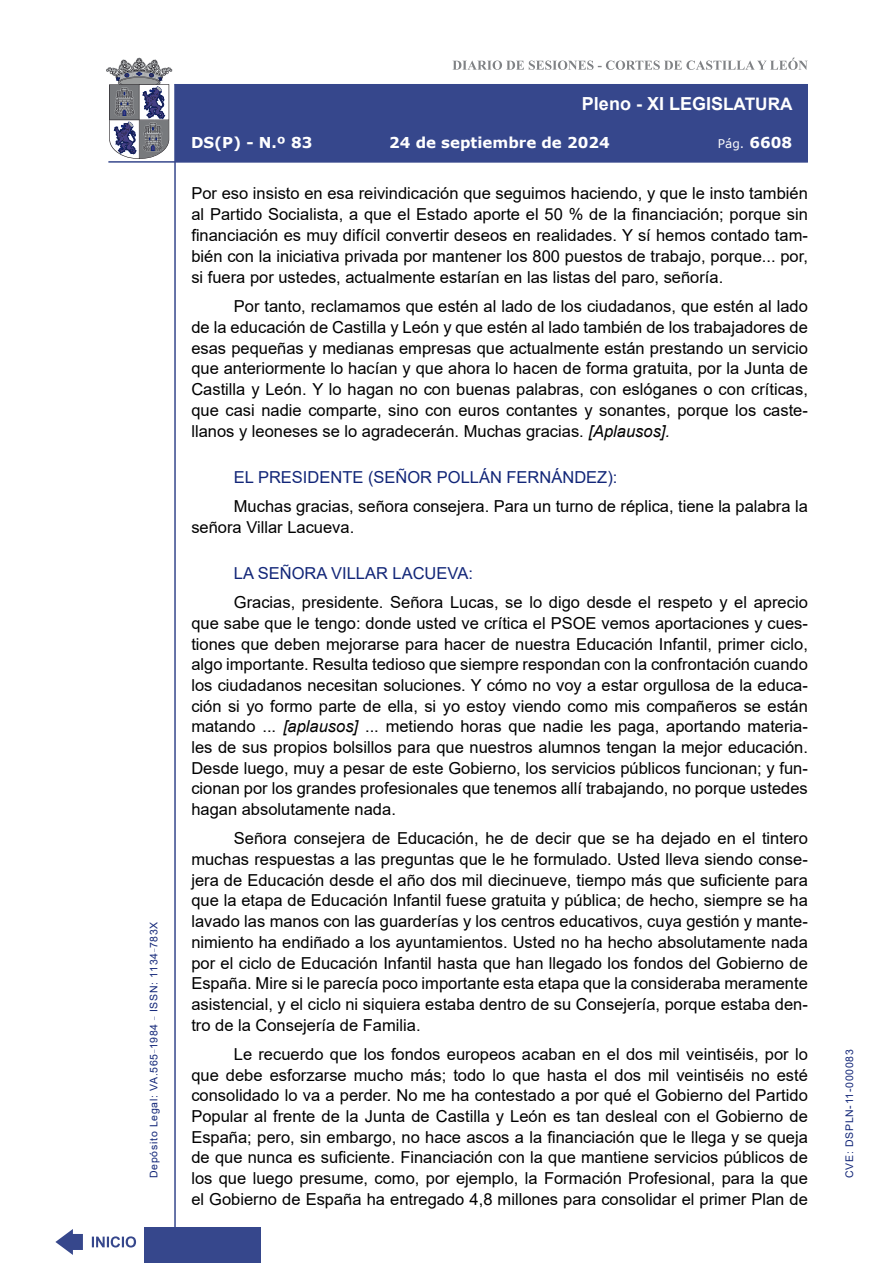
<style>
.page{position:relative;width:893px;height:1263px;background:#fff}
.page>*{position:absolute;margin:0;border:0;box-sizing:border-box;transform-origin:0 0}
.t1{font:700 18px "Arial";color:#fff}
.t2{font:16.5px/20.7px "Arial";color:#000;text-align:justify}
.Orador{font:16.5px "Arial";color:#122678}
.t3{font:700 15px "Verdana";color:#fff}
.t4{font:12px "Verdana";color:#fff}
.t5{font:10.5px "Arial";letter-spacing:.065em;color:#122678}
.s1{font-size:17.25px}
.s2{font-weight:700;font-size:15px}
.s3{font-style:italic}
</style>
<div class="page">
<svg style="left:452px;top:58px;width:356px;height:12px"></svg>
<hr style="left:174px;top:84px;width:2px;height:1179px;background:#36478c">
<div style="left:144px;top:1227px;width:117px;height:36px;background:#36478c"></div>
<div style="left:175px;top:84px;width:633px;height:78px;background:#36478c"></div>
<hr style="left:108px;top:161px;width:700px;height:2px;background:#36478c">
<svg style="left:92px;top:1236px;width:44px;height:11px"></svg>
<svg style="left:55px;top:1229px;width:28px;height:26px"></svg>
<svg style="left:106px;top:58px;width:66px;height:101px"></svg>
<p class="t5" style="left:146px;top:1178px;width:258px;rotate:-90deg">Depósito Legal: VA.565<sup>_</sup>1984 <sup>_</sup> ISSN: 1134<sup>_</sup>783X</p>
<p class="t1" style="left:582px;top:91px;width:212px">Pleno - XI LEGIS<span class="s1">LATURA</span></p>
<p class="t3" style="left:191px;top:132px;width:123px">DS(P) - N.º 83</p>
<p class="t3" style="left:389px;top:132px;width:222px">24 de septiembre de 2024</p>
<p class="t4" style="left:718px;top:135px;width:76px">Pág. <span class="s2">6608</span></p>
<p class="t2" style="left:191px;top:183px;width:618px">Por eso insisto en esa reivindicación que seguimos haciendo, y que le insto también al Partido Socialista, a que el Estado aporte el 50 % de la financiación; porque sin financiación es muy difícil convertir deseos en realidades. Y sí hemos contado tam&shy;bién con la iniciativa privada por mantener los 800 puestos de trabajo, porque... por, si fuera por ustedes, actualmente estarían en las listas del paro, señoría.</p>
<p class="t2" style="left:191px;top:296px;width:618px;text-indent:43px">Por tanto, reclamamos que estén al lado de los ciudadanos, que estén al lado de la educación de Castilla y León y que estén al lado también de los trabajadores de esas pequeñas y medianas empresas que actualmente están prestando un servicio que anteriormente lo hacían y que ahora lo hacen de forma gratuita, por la Junta de Castilla y León. Y lo hagan no con buenas palabras, con eslóganes o con críticas, que casi nadie comparte, sino con euros contantes y sonantes, porque los caste&shy;llanos y leoneses se lo agradecerán. Muchas gracias. <span class="s3">[Aplausos].</span></p>
<p class="Orador" style="left:234px;top:466px;width:385px">EL PRESIDENTE (SEÑOR POLLÁN FERNÁNDEZ):</p>
<p class="t2" style="left:191px;top:496px;width:618px;text-indent:43px">Muchas gracias, señora consejera. Para un turno de réplica, tiene la palabra la señora Villar Lacueva.</p>
<p class="Orador" style="left:234px;top:562px;width:241px">LA SEÑORA VILLAR LACUEVA:</p>
<p class="t2" style="left:191px;top:592px;width:618px;text-indent:43px">Gracias, presidente. Señora Lucas, se lo digo desde el respeto y el aprecio que sabe que le tengo: donde usted ve crítica el PSOE vemos aportaciones y cues&shy;tiones que deben mejorarse para hacer de nuestra Educación Infantil, primer ciclo, algo importante. Resulta tedioso que siempre respondan con la confrontación cuando los ciudadanos necesitan soluciones. Y cómo no voy a estar orgullosa de la educa&shy;ción si yo formo parte de ella, si yo estoy viendo como mis compañeros se están matando ... <span class="s3">[aplausos]</span> ... metiendo horas que nadie les paga, aportando materia&shy;les de sus propios bolsillos para que nuestros alumnos tengan la mejor educación.<br>Desde luego, muy a pesar de este Gobierno, los servicios públicos funcionan; y fun&shy;cionan por los grandes profesionales que tenemos allí trabajando, no porque ustedes hagan absolutamente nada.</p>
<p class="t2" style="left:191px;top:828px;width:618px;text-indent:43px">Señora consejera de Educación, he de decir que se ha dejado en el tintero muchas respuestas a las preguntas que le he formulado. Usted lleva siendo conse&shy;jera de Educación desde el año dos mil diecinueve, tiempo más que suficiente para que la etapa de Educación Infantil fuese gratuita y pública; de hecho, siempre se ha lavado las manos con las guarderías y los centros educativos, cuya gestión y mante&shy;nimiento ha endiñado a los ayuntamientos. Usted no ha hecho absolutamente nada por el ciclo de Educación Infantil hasta que han llegado los fondos del Gobierno de España. Mire si le parecía poco importante esta etapa que la consideraba meramente asistencial, y el ciclo ni siquiera estaba dentro de su Consejería, porque estaba den&shy;tro de la Consejería de Familia.</p>
<p class="t2" style="left:191px;top:1043px;width:618px;text-indent:43px">Le recuerdo que los fondos europeos acaban en el dos mil veintiséis, por lo que debe esforzarse mucho más; todo lo que hasta el dos mil veintiséis no esté consolidado lo va a perder. No me ha contestado a por qué el Gobierno del Partido Popular al frente de la Junta de Castilla y León es tan desleal con el Gobierno de España; pero, sin embargo, no hace ascos a la financiación que le llega y se queja de que nunca es suficiente. Financiación con la que mantiene servicios públicos de los que luego presume, como, por ejemplo, la Formación Profesional, para la que el Gobierno de España ha entregado 4,8 millones para consolidar el primer Plan de</p>
<p class="t5" style="left:842px;top:1178px;width:130px;rotate:-90deg">CVE: DSPLN-11-000083</p>
</div>
